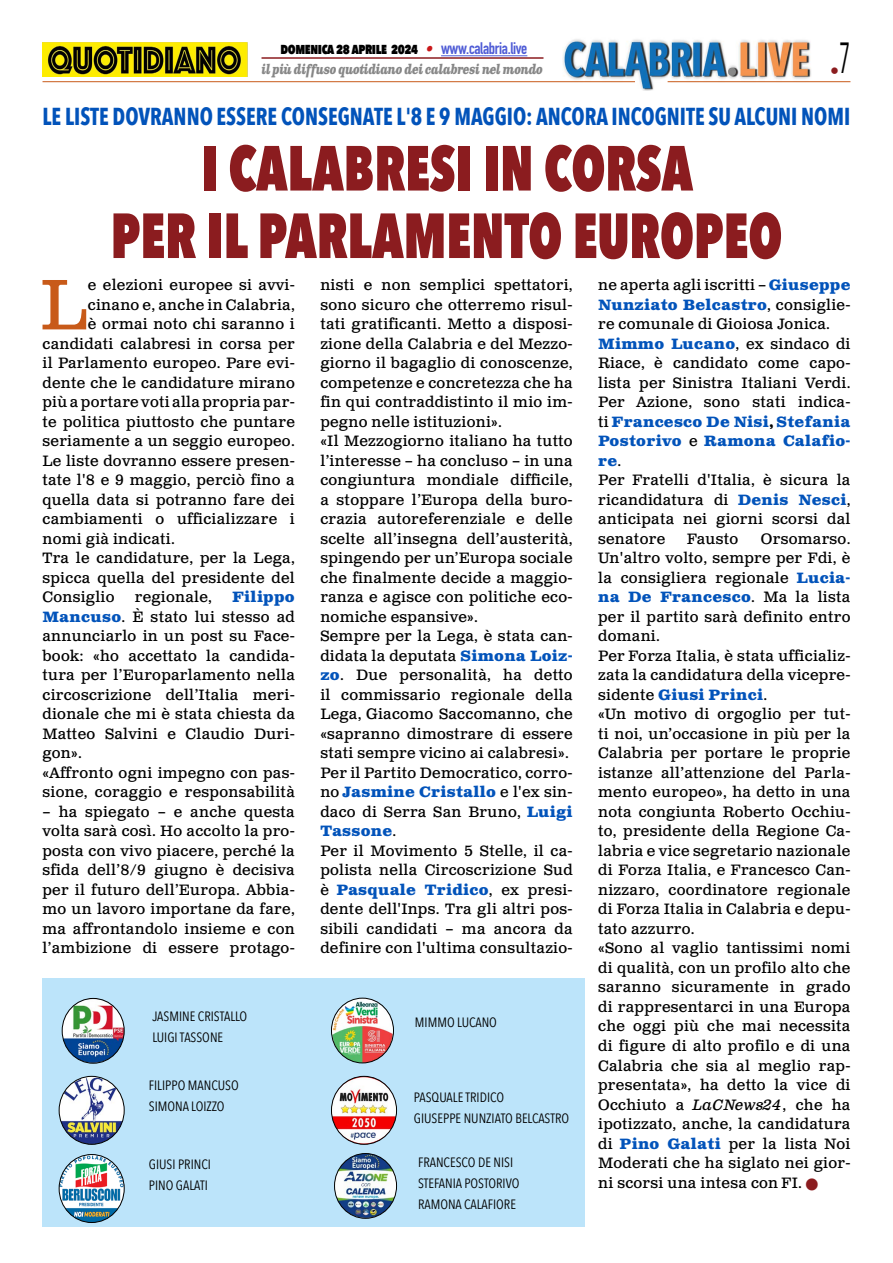
<style>
.page{position:relative;width:893px;height:1263px;background:#fff}
.page>*{position:absolute;margin:0;border:0;box-sizing:border-box;transform-origin:0 0}
.t1{font:71.25px "Clarendon Text Pro";color:#c85a19}
.t2{font:800 63px/67.5px "Avenir Next Condensed";color:#8b1c1f;text-align:center;scale:.84 1}
.t3{font:700 24.45px "Avenir Next Condensed";color:#0253ba;scale:.88 1}
.t4{font:18px "Avenir Next Condensed";color:#8b1c1f}
.t5{font:15px/19.5px "Clarendon Text Pro";letter-spacing:.02em;color:#000}
.t6{font:800 15px "Avenir Next Condensed";letter-spacing:-.03em;color:#000;scale:.9 1}
.t7{font:13.5px/21px "Avenir Next Condensed";color:#000}
.t8{font:italic 700 13.5px "Clarendon Text Pro";letter-spacing:-.05em;color:#878787;scale:.79 1}
.s1{font-family:"Clarendon Text Pro";font-weight:700;font-style:italic;color:#ca181a}
.s2{font-family:"DIN Condensed";font-weight:700;font-size:16.5px;color:#4f5cd6}
.s3{font-weight:700;color:#0253ba}
.s4{font-weight:700}
.s5{font-style:italic}
.s6{color:#8b1c1f}
</style>
<div class="page">
<div style="left:43px;top:979px;width:542px;height:248px;background:#bce4fa"></div>
<img style="left:563px;top:39px;width:248px;height:51px">
<hr style="left:43px;top:81px;width:592px;height:1px;background:#c85a19">
<hr style="left:668px;top:81px;width:182px;height:1px;background:#c85a19">
<hr style="left:441px;top:55px;width:86px;height:1px;background:#4f5cd6">
<hr style="left:261px;top:57px;width:282px;height:2px;background:#8b1c1f">
<img style="left:43px;top:42px;width:204px;height:35px">
<img style="left:62px;top:998px;width:62px;height:65px">
<div style="left:62px;top:998px;width:62px;height:65px;border:1px solid #000;border-radius:50%"></div>
<img style="left:59px;top:1076px;width:65px;height:68px">
<div style="left:59px;top:1076px;width:65px;height:68px;border:1px solid #000;border-radius:50%"></div>
<img style="left:331px;top:998px;width:62px;height:65px">
<div style="left:331px;top:998px;width:63px;height:65px;border:1px solid #000;border-radius:50%"></div>
<img style="left:331px;top:1076px;width:66px;height:68px">
<div style="left:331px;top:1076px;width:66px;height:68px;border:1px solid #000;border-radius:50%"></div>
<img style="left:335px;top:1153px;width:62px;height:65px">
<div style="left:334px;top:1153px;width:63px;height:65px;border:1px solid #000;border-radius:50%"></div>
<img style="left:59px;top:1154px;width:65px;height:68px">
<div style="left:59px;top:1154px;width:65px;height:69px;border:1px solid #000;border-radius:50%"></div>
<p class="t6" style="left:281px;top:39px;width:276px">domenica 28 aprile 2024 <span class="s1">•</span> <span class="s2">www.calabria.live</span></p>
<p class="t8" style="left:261px;top:61px;width:358px">il più diffuso quotidiano dei calabresi nel mondo</p>
<p class="t4" style="left:830px;top:55px;width:22px">•<sup>7</sup></p>
<h3 class="t3" style="left:43px;top:101px;width:919px">LE LISTE DOVRANNO ESSERE CONSEGNATE L'8 E 9 MAGGIO: ANCORA INCOGNITE SU ALCUNI NOMI</h3>
<h2 class="t2" style="left:111px;top:134px;width:801px">I CALABRESI IN CORSA<br>PER IL PARLAMENTO EUROPEO</h2>
<h1 class="t1" style="left:40px;top:262px;width:48px">L</h1>
<p class="t5" style="left:88px;top:276px;width:208px">e elezioni europee si avvi-</p>
<p class="t5" style="left:88px;top:296px;width:208px">cinano e, anche in Calabria,</p>
<p class="t5" style="left:88px;top:315px;width:208px">è ormai noto chi saranno i</p>
<p class="t5" style="left:43px;top:335px;width:254px">candidati calabresi in corsa per</p>
<p class="t5" style="left:43px;top:354px;width:254px">il Parlamento europeo. Pare evi-</p>
<p class="t5" style="left:43px;top:374px;width:254px">dente che le candidature mirano</p>
<p class="t5" style="left:43px;top:393px;width:254px">più a portare voti alla propria par-</p>
<p class="t5" style="left:43px;top:413px;width:254px">te politica piuttosto che puntare</p>
<p class="t5" style="left:43px;top:432px;width:254px">seriamente a un seggio europeo.</p>
<p class="t5" style="left:43px;top:452px;width:254px">Le liste dovranno essere presen-</p>
<p class="t5" style="left:43px;top:471px;width:254px">tate l'8 e 9 maggio, perciò fino a</p>
<p class="t5" style="left:43px;top:491px;width:254px">quella data si potranno fare dei</p>
<p class="t5" style="left:43px;top:510px;width:254px">cambiamenti o ufficializzare i</p>
<p class="t5" style="left:43px;top:530px;width:134px">nomi già indicati.</p>
<p class="t5" style="left:43px;top:549px;width:254px">Tra le candidature, per la Lega,</p>
<p class="t5" style="left:43px;top:569px;width:254px">spicca quella del presidente del</p>
<p class="t5" style="left:43px;top:588px;width:74px">Consiglio</p>
<p class="t5" style="left:135px;top:588px;width:79px">regionale,</p>
<p class="t5" style="left:43px;top:588px;width:254px;text-indent:190px"><span class="s3">Filippo<br>Mancuso</span>. È stato lui stesso ad annunciarlo in un post su Face&shy;book: «ho accettato la candida&shy;tura per l’Europarlamento nella circoscrizione dell’Italia meri&shy;dionale che mi è stata chiesta da<br>Matteo Salvini e Claudio Duri&shy;gon».<br>«Affronto ogni impegno con pas&shy;sione, coraggio e responsabilità</p>
<p class="t5" style="left:43px;top:803px;width:254px;text-align:justify">– ha spiegato – e anche questa volta sarà così. Ho accolto la pro&shy;posta con vivo piacere, perché la sfida dell’8/9 giugno è decisiva per il futuro dell’Europa. Abbia&shy;mo un lavoro importane da fare, ma affrontandolo insieme e con l’ambizione di essere protago-</p>
<p class="t7" style="left:152px;top:1005px;width:96px">JASMINE CRISTALLO<br>LUIGI TASSONE</p>
<p class="t7" style="left:149px;top:1074px;width:91px">FILIPPO MANCUSO<br>SIMONA LOIZZO</p>
<p class="t7" style="left:149px;top:1153px;width:64px">GIUSI PRINCI<br>PINO GALATI</p>
<p class="t5" style="left:320px;top:276px;width:254px">nisti e non semplici spettatori, sono sicuro che otterremo risul&shy;tati gratificanti. Metto a disposi&shy;zione della Calabria e del Mezzo&shy;giorno il bagaglio di conoscenze, competenze e concretezza che ha fin qui contraddistinto il mio im&shy;pegno nelle istituzioni».<br>«Il Mezzogiorno italiano ha tutto l’interesse – ha concluso – in una congiuntura mondiale difficile, a stoppare l’Europa della buro&shy;crazia autoreferenziale e delle scelte all’insegna dell’austerità, spingendo per un’Europa sociale che finalmente decide a maggio&shy;ranza e agisce con politiche eco&shy;nomiche espansive».<br>Sempre per la Lega, è stata can&shy;didata la deputata <span class="s3">Simona Loiz&shy;zo</span>. Due personalità, ha detto il commissario regionale della<br>Lega, Giacomo Saccomanno, che «sapranno dimostrare di essere stati sempre vicino ai calabresi».<br>Per il Partito Democratico, corro&shy;no <span class="s3">Jasmine Cristallo</span> e l'ex sin&shy;daco di Serra San Bruno, <span class="s3">Luigi<br>Tassone</span>.<br>Per il Movimento 5 Stelle, il ca&shy;polista nella Circoscrizione Sud è <span class="s3">Pasquale Tridico</span>, ex presi&shy;dente dell'Inps. Tra gli altri pos&shy;sibili candidati – ma ancora da definire con l'ultima consultazio-</p>
<p class="t5" style="left:598px;top:276px;width:254px">ne aperta agli iscritti – <span class="s3">Giuseppe<br>Nunziato Belcastro</span>, consiglie&shy;re comunale di Gioiosa Jonica.<br><span class="s3">Mimmo Lucano</span>, ex sindaco di<br>Riace, è candidato come capo&shy;lista per Sinistra Italiani Verdi.<br>Per Azione, sono stati indica&shy;ti <span class="s3">Francesco De Nisi</span><span class="s4">,</span> <span class="s3">Stefania<br>Postorivo</span> e <span class="s3">Ramona Calafio&shy;re</span>.<br>Per Fratelli d'Italia, è sicura la ricandidatura di <span class="s3">Denis Nesci</span>, anticipata nei giorni scorsi dal senatore</p>
<p class="t5" style="left:687px;top:530px;width:53px">Fausto</p>
<p class="t5" style="left:598px;top:530px;width:254px;text-indent:163px">Orsomarso.<br>Un'altro volto, sempre per Fdi, è la consigliera regionale <span class="s3">Lucia&shy;na De Francesco</span>. Ma la lista per il partito sarà definito entro domani.<br>Per Forza Italia, è stata ufficializ&shy;zata la candidatura della vicepre&shy;sidente <span class="s3">Giusi Princi</span>.<br>«Un motivo di orgoglio per tut&shy;ti noi, un’occasione in più per la<br>Calabria per portare le proprie istanze all’attenzione del Parla&shy;mento europeo», ha detto in una nota congiunta Roberto Occhiu&shy;to, presidente della Regione Ca&shy;labria e vice segretario nazionale di Forza Italia, e Francesco Can&shy;nizzaro, coordinatore regionale di Forza Italia in Calabria e depu&shy;tato azzurro.<br>«Sono al vaglio tantissimi nomi</p>
<p class="t7" style="left:415px;top:1011px;width:83px">MIMMO LUCANO</p>
<p class="t7" style="left:414px;top:1086px;width:157px">PASQUALE TRIDICO<br>GIUSEPPE NUNZIATO BELCASTRO</p>
<p class="t7" style="left:418px;top:1151px;width:103px">FRANCESCO DE NISI<br>STEFANIA POSTORIVO<br>RAMONA CALAFIORE</p>
<p class="t5" style="left:598px;top:959px;width:254px;text-align:justify">di qualità, con un profilo alto che saranno sicuramente in grado di rappresentarci in una Europa che oggi più che mai necessita di figure di alto profilo e di una Calabria che sia al meglio rap&shy;presentata», ha detto la vice di Occhiuto a <span class="s5">LaCNews24</span>, che ha ipotizzato, anche, la candidatura di <span class="s3">Pino Galati</span> per la lista Noi Moderati che ha siglato nei gior&shy;ni scorsi una intesa con FI. <span class="s6">■</span></p>
</div>
